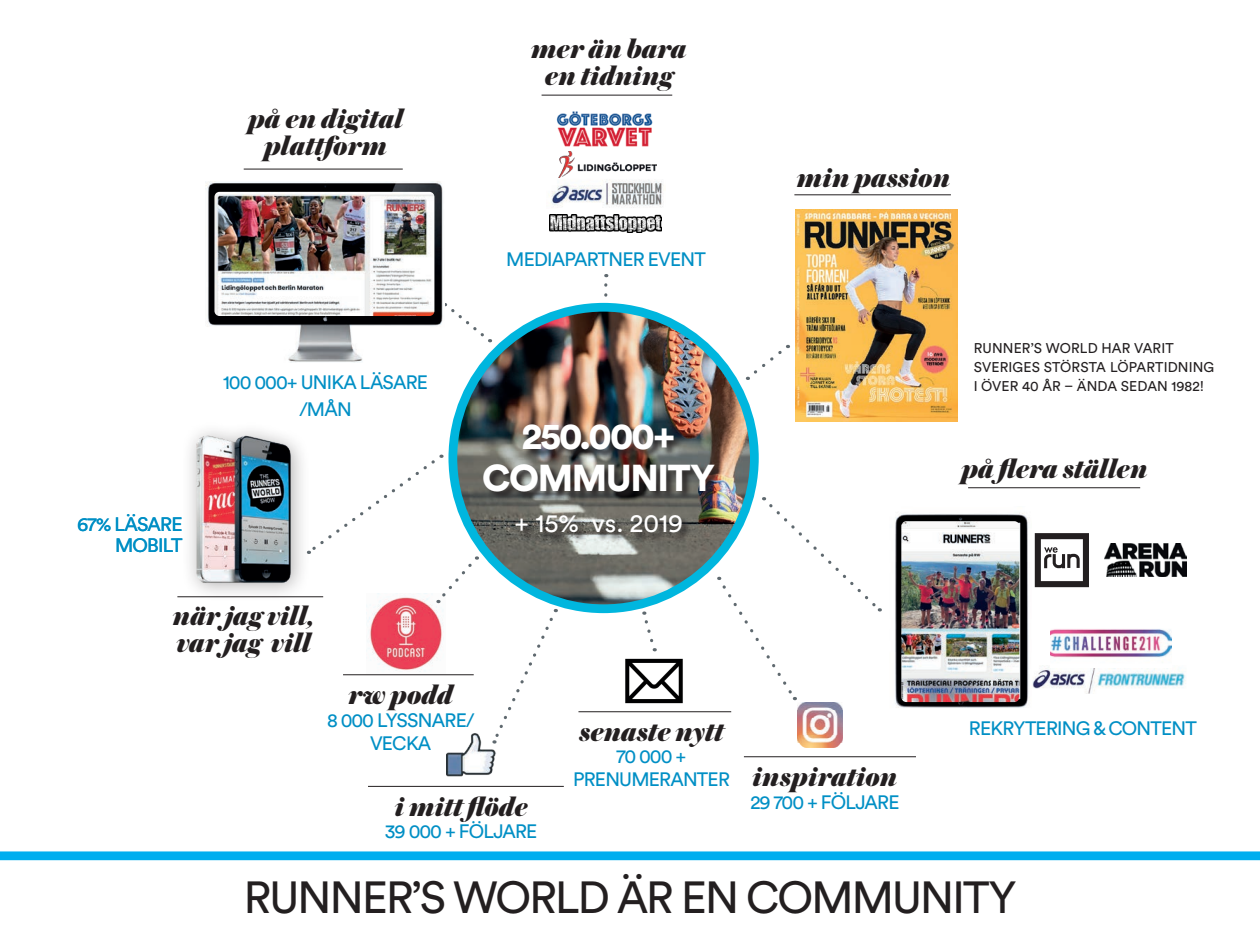
<style>
.page{position:relative;width:1260px;height:945px;background:#fff}
.page>*{position:absolute;margin:0;border:0;box-sizing:border-box;transform-origin:0 0}
.t1{font:44.62px "Circular Std";letter-spacing:-.04em;color:#231f20}
.t2{font:900 37.1px/41.3px "Circular Std";letter-spacing:-.04em;color:#fff;text-align:center}
.t3{font:italic 900 28.53px/26.8px "Austin";color:#231f20;text-align:center}
.t4{font:25.55px "Circular Std";color:#fff}
.t5{font:19.25px/22.8px "Circular Std";letter-spacing:-.04em;color:#008fc5;text-align:center}
.t6{font:14px/19.2px "Circular Std";letter-spacing:.01em;color:#231f20}
</style>
<div class="page">
<img style="left:366px;top:603px;width:78px;height:69px">
<svg style="left:747px;top:345px;width:41px;height:35px"></svg>
<svg style="left:642px;top:612px;width:9px;height:21px"></svg>
<svg style="left:604px;top:274px;width:3px;height:29px"></svg>
<div style="left:0;top:851px;width:1260px;height:9px;background:#00aeef"></div>
<img style="left:453px;top:307px;width:301px;height:302px;border-radius:151px">
<div style="left:448px;top:303px;width:311px;height:310px;border:9px solid #00b6de;border-radius:50%"></div>
<div style="left:484px;top:425px;width:240px;height:118px;background:#231f20;opacity:.9"></div>
<hr style="left:794px;top:194px;width:157px;height:1px;background:#231f20">
<hr style="left:542px;top:95px;width:130px;height:1px;background:#231f20">
<svg style="left:497px;top:609px;width:59px;height:128px"></svg>
<hr style="left:368px;top:786px;width:196px;height:1px;background:#231f20">
<hr style="left:343px;top:674px;width:131px;height:1px;background:#231f20">
<hr style="left:744px;top:756px;width:172px;height:1px;background:#231f20">
<hr style="left:578px;top:711px;width:153px;height:1px;background:#231f20">
<svg style="left:311px;top:455px;width:166px;height:148px"></svg>
<hr style="left:968px;top:487px;width:172px;height:1px;background:#231f20">
<img style="left:795px;top:210px;width:162px;height:211px">
<img style="left:608px;top:638px;width:91px;height:75px">
<svg style="left:1035px;top:533px;width:54px;height:54px"></svg>
<img style="left:558px;top:152px;width:99px;height:26px">
<img style="left:1032px;top:667px;width:153px;height:27px">
<img style="left:550px;top:215px;width:112px;height:17px">
<div style="left:182px;top:421px;width:129px;height:181px;background:#231f20;opacity:.35"></div>
<img style="left:189px;top:432px;width:115px;height:156px">
<hr style="left:177px;top:596px;width:146px;height:1px;background:#231f20">
<svg style="left:445px;top:303px;width:46px;height:39px"></svg>
<img style="left:206px;top:181px;width:237px;height:182px">
<hr style="left:244px;top:169px;width:159px;height:1px;background:#231f20">
<img style="left:447px;top:733px;width:50px;height:44px">
<img style="left:797px;top:702px;width:45px;height:45px">
<img style="left:1051px;top:629px;width:120px;height:29px">
<img style="left:1104px;top:544px;width:82px;height:33px">
<img style="left:214px;top:192px;width:220px;height:124px">
<img style="left:880px;top:513px;width:149px;height:195px">
<img style="left:901px;top:521px;width:118px;height:181px">
<svg style="left:719px;top:497px;width:161px;height:203px"></svg>
<img style="left:551px;top:180px;width:113px;height:28px">
<img style="left:556px;top:111px;width:97px;height:36px">
<h3 class="t3" style="left:248px;top:104px;width:157px">på en digital plattform</h3>
<h3 class="t3" style="left:531px;top:34px;width:157px">mer än bara en tidning</h3>
<p class="t5" style="left:506px;top:247px;width:201px">MEDIAPARTNER EVENT</p>
<h3 class="t3" style="left:797px;top:162px;width:155px">min passion</h3>
<p class="t5" style="left:77px;top:513px;width:107px;line-height:21.5px;text-align:right">67% LÄSARE<br>MOBILT</p>
<p class="t5" style="left:223px;top:369px;width:207px;line-height:26.6px">100 000+ UNIKA LÄSARE /MÅN</p>
<h2 class="t2" style="left:482px;top:415px;width:234px">250.000+<br>COMMUNITY</h2>
<h3 class="t4" style="left:515px;top:508px;width:170px">+ 15% vs. 2019</h3>
<h3 class="t3" style="left:173px;top:601px;width:143px;text-align:left">när jag vill, var jag vill</h3>
<h3 class="t3" style="left:348px;top:680px;width:106px">rw podd</h3>
<p class="t5" style="left:327px;top:708px;width:149px">8 000 LYSSNARE/<br>VECKA</p>
<h3 class="t3" style="left:579px;top:716px;width:146px">senaste nytt</h3>
<p class="t5" style="left:573px;top:745px;width:158px">70 000 +<br>PRENUMERANTER</p>
<h3 class="t3" style="left:395px;top:791px;width:135px">i mitt flöde</h3>
<p class="t5" style="left:385px;top:820px;width:154px">39 000 + FÖLJARE</p>
<h3 class="t3" style="left:753px;top:762px;width:146px">inspiration</h3>
<p class="t5" style="left:750px;top:790px;width:151px">29 700 + FÖLJARE</p>
<p class="t6" style="left:974px;top:338px;width:242px">RUNNER’S WORLD HAR VARIT<br>SVERIGES STÖRSTA LÖPARTIDNING<br>I ÖVER 40 ÅR – ÄNDA SEDAN 1982!</p>
<h3 class="t3" style="left:961px;top:454px;width:188px">på flera ställen</h3>
<p class="t5" style="left:969px;top:717px;width:230px">REKRYTERING &amp; CONTENT</p>
<h1 class="t1" style="left:244px;top:871px;width:774px">RUNNER’S WORLD ÄR EN COMMUNITY</h1>
</div>
